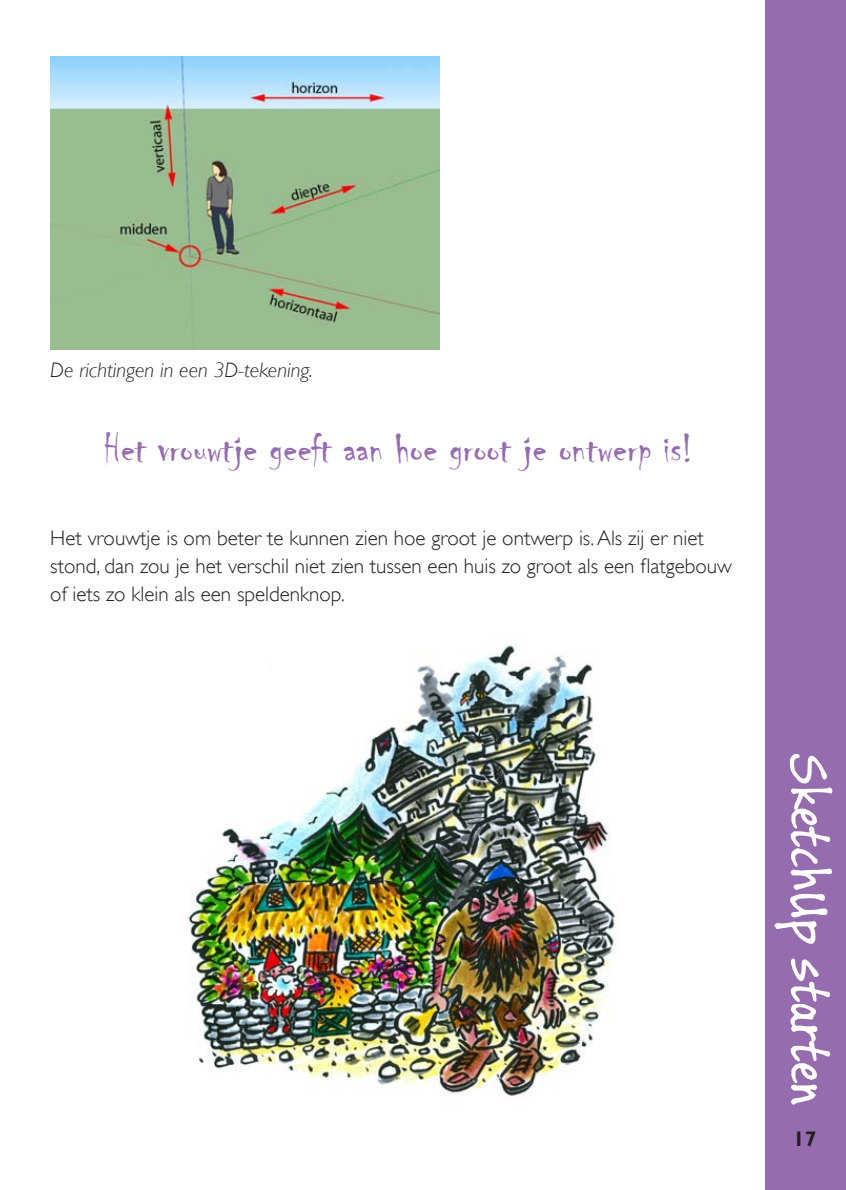
<style>
.page{position:relative;width:846px;height:1190px;background:#fff}
.page>*{position:absolute;margin:0;border:0;box-sizing:border-box;transform-origin:0 0}
.t1{font:56px "Buxton Sketch";color:#fff}
.t2{font:42px "Chiller";color:#956cae}
.t3{font:300 21px/28px "Gill Sans";color:#231f20}
.t4{font:italic 300 21px "Gill Sans";color:#231f20}
.t5{font:700 21px "Gill Sans";color:#231f20}
</style>
<div class="page">
<div style="left:765px;top:0;width:80px;height:1189px;background:#956cae"></div>
<img style="left:50px;top:57px;width:390px;height:292px">
<img style="left:188px;top:645px;width:428px;height:452px">
<p class="t4" style="left:50px;top:358px;width:264px">De richtingen in een 3D-tekening.</p>
<h2 class="t2" style="left:103px;top:425px;width:590px">Het vrouwtje geeft aan hoe groot je ontwerp is!</h2>
<p class="t3" style="left:50px;top:524px;width:683px">Het vrouwtje is om beter te kunnen zien hoe groot je ontwerp is. Als zij er niet stond, dan zou je het verschil niet zien tussen een huis zo groot als een flatgebouw of iets zo klein als een speldenknop.</p>
<h1 class="t1" style="left:848px;top:753px;width:353px;rotate:90deg">SketchUp starten</h1>
<p class="t5" style="left:793px;top:1126px;width:25px">17</p>
</div>
